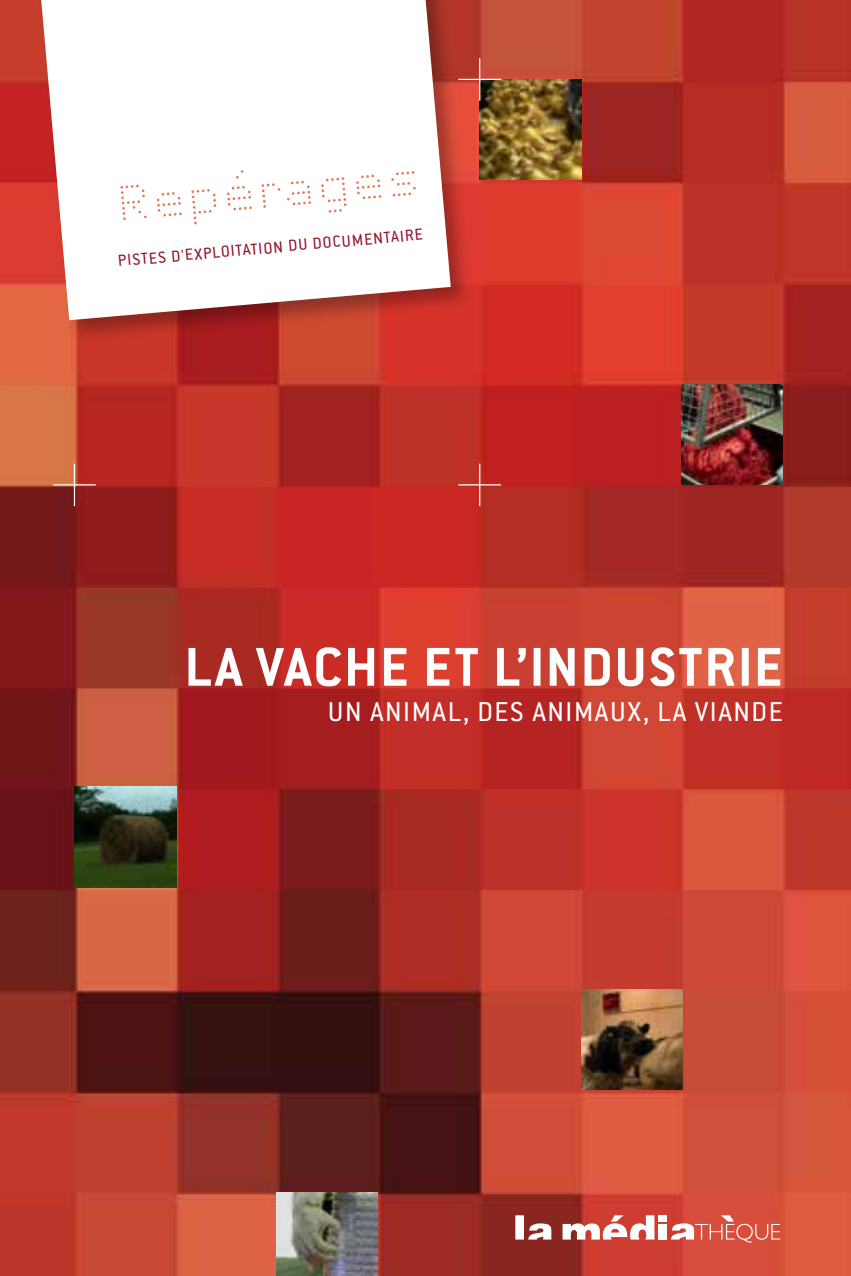
<style>
.page{position:relative;width:851px;height:1276px;background:#fff}
.page>*{position:absolute;margin:0;border:0;box-sizing:border-box;transform-origin:0 0}
.t1{font:700 60px "Conduit ITC Std";letter-spacing:.03em;color:#fff}
.t2{font:300 52.5px "Foundry Plek";color:#e17854}
.t3{font:30px "Conduit ITC Std";letter-spacing:.05em;color:#fff}
.t4{font:17.5px "Conduit ITC Std";color:#921229}
</style>
<div class="page">
<img style="left:0;top:0;width:850px;height:1276px">
<img style="left:681px;top:384px;width:101px;height:101px">
<div style="left:33px;top:0;width:440px;height:343px;background:#000;opacity:.3"></div>
<svg style="left:41px;top:0;width:409px;height:320px"></svg>
<img style="left:479px;top:79px;width:102px;height:101px">
<img style="left:581px;top:989px;width:101px;height:100px">
<img style="left:276px;top:1192px;width:101px;height:84px">
<img style="left:75px;top:787px;width:101px;height:100px">
<div style="left:515px;top:1215px;width:9px;height:24px;background:#fff"></div>
<div style="left:658px;top:1215px;width:9px;height:6px;background:#fff"></div>
<svg style="left:528px;top:1222px;width:23px;height:17px"></svg>
<div style="left:658px;top:1224px;width:9px;height:15px;background:#fff"></div>
<svg style="left:562px;top:1215px;width:92px;height:24px"></svg>
<svg style="left:670px;top:1215px;width:110px;height:27px;background:#dd6f61"></svg>
<hr style="left:479px;top:58px;width:1px;height:43px;background:#fff">
<hr style="left:74px;top:58px;width:1px;height:43px;background:#fff">
<hr style="left:479px;top:463px;width:1px;height:43px;background:#fff">
<hr style="left:74px;top:463px;width:1px;height:43px;background:#fff">
<hr style="left:458px;top:79px;width:43px;height:1px;background:#fff">
<hr style="left:53px;top:79px;width:43px;height:1px;background:#fff">
<hr style="left:458px;top:484px;width:43px;height:1px;background:#fff">
<hr style="left:53px;top:484px;width:43px;height:1px;background:#fff">
<h2 class="t2" style="left:114px;top:171px;width:303px;rotate:-5deg">Repérages</h2>
<p class="t4" style="left:117px;top:250px;width:307px;rotate:-5deg">PISTES D'EXPLOITATION DU DOCUMENTAIRE</p>
<h1 class="t1" style="left:184px;top:630px;width:599px">LA VACHE ET L’INDUSTRIE</h1>
<h3 class="t3" style="left:328px;top:693px;width:456px">UN ANIMAL, DES ANIMAUX, LA VIANDE</h3>
</div>
